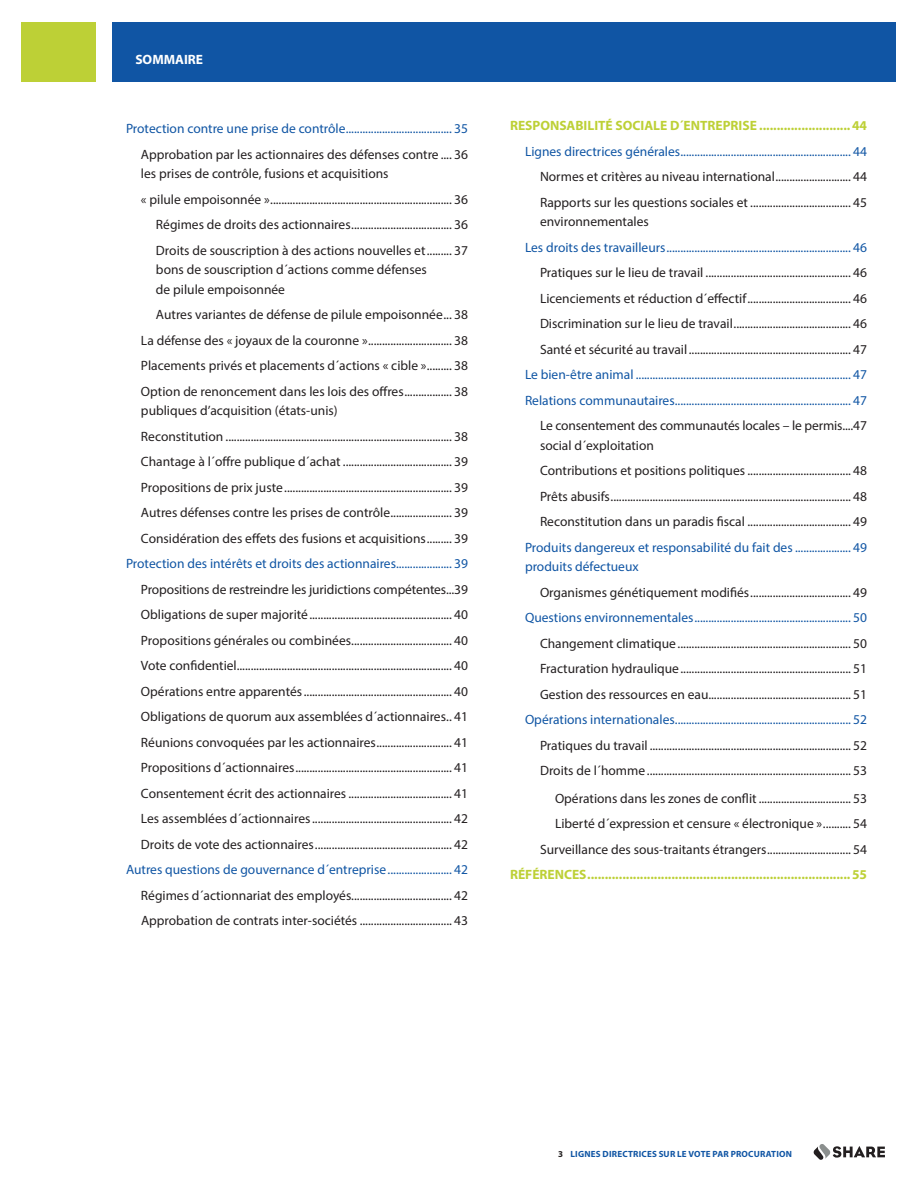
<style>
.page{position:relative;width:918px;height:1188px;background:#fff}
.page>*{position:absolute;margin:0;border:0;box-sizing:border-box;transform-origin:0 0}
.t1{font:13.5px/25.5px "Myriad Pro";color:#231f20}
.t2{font:13.5px/25.5px "Myriad Pro";color:#1055a4}
.t3{font:700 13.5px "Myriad Pro";color:#bdd036}
.t4{font:700 13.5px "Myriad Pro";color:#fff}
.t5{font:700 9px "Myriad Pro";letter-spacing:.02em;color:#1055a4}
.s1{color:#231f20}
</style>
<div class="page">
<div style="left:112px;top:22px;width:784px;height:60px;background:#1055a4"></div>
<div style="left:22px;top:22px;width:74px;height:60px;background:#bdd036"></div>
<svg style="left:813px;top:1144px;width:72px;height:16px"></svg>
<p class="t4" style="left:135px;top:51px;width:69px">SOMMAIRE</p>
<p class="t2" style="left:126px;top:116px;width:343px">Protection contre une prise de contrôle...................................... 35</p>
<p class="t1" style="left:141px;top:144px;width:328px;line-height:19.5px">Approbation par les actionnaires des défenses contre .... 36 les prises de contrôle, fusions et acquisitions</p>
<p class="t1" style="left:156px;top:186px;width:313px;text-align:justify;text-indent:-15px">« pilule empoisonnée »................................................................. 36<br>Régimes de droits des actionnaires.................................... 36<br>Droits de souscription à des actions nouvelles et......... 37</p>
<p class="t1" style="left:156px;top:260px;width:272px;line-height:19.5px">bons de souscription d´actions comme défenses de pilule empoisonnée</p>
<p class="t1" style="left:141px;top:302px;width:328px;text-align:justify;text-indent:15px">Autres variantes de défense de pilule empoisonnée... 38<br>La défense des « joyaux de la couronne ».............................. 38<br>Placements privés et placements d´actions « cible »......... 38<br>Option de renoncement dans les lois des offres................. 38</p>
<p class="t1" style="left:141px;top:398px;width:328px">publiques d’acquisition (états-unis)<br>Reconstitution ................................................................................. 38<br>Chantage à l´offre publique d´achat ....................................... 39<br>Propositions de prix juste............................................................ 39<br>Autres défenses contre les prises de contrôle...................... 39<br>Considération des effets des fusions et acquisitions......... 39</p>
<p class="t2" style="left:126px;top:551px;width:343px">Protection des intérêts et droits des actionnaires.................... 39</p>
<p class="t1" style="left:141px;top:576px;width:328px;text-align:justify">Propositions de restreindre les juridictions compétentes...39<br>Obligations de super majorité................................................... 40<br>Propositions générales ou combinées.................................... 40<br>Vote confidentiel............................................................................. 40<br>Opérations entre apparentés..................................................... 40<br>Obligations de quorum aux assemblées d´actionnaires.. 41<br>Réunions convoquées par les actionnaires........................... 41<br>Propositions d´actionnaires........................................................ 41<br>Consentement écrit des actionnaires ..................................... 41<br>Les assemblées d´actionnaires.................................................. 42<br>Droits de vote des actionnaires................................................. 42</p>
<p class="t2" style="left:126px;top:857px;width:343px">Autres questions de gouvernance d´entreprise....................... 42</p>
<p class="t1" style="left:141px;top:882px;width:329px">Régimes d´actionnariat des employés.................................... 42<br>Approbation de contrats inter-sociétés ................................. 43</p>
<p class="t3" style="left:510px;top:117px;width:358px">RESPONSABILITÉ SOCIALE D´ENTREPRISE ..........................44</p>
<p class="t2" style="left:525px;top:138px;width:343px">Lignes directrices générales............................................................. 44</p>
<p class="t1" style="left:540px;top:164px;width:328px">Normes et critères au niveau international........................... 44<br>Rapports sur les questions sociales et .................................... 45</p>
<p class="t1" style="left:540px;top:209px;width:110px">environnementales</p>
<p class="t2" style="left:525px;top:234px;width:343px">Les droits des travailleurs.................................................................. 46</p>
<p class="t1" style="left:540px;top:260px;width:328px;text-align:justify">Pratiques sur le lieu de travail .................................................... 46<br>Licenciements et réduction d´effectif..................................... 46<br>Discrimination sur le lieu de travail.......................................... 46<br>Santé et sécurité au travail.......................................................... 47</p>
<p class="t2" style="left:525px;top:362px;width:343px">Le bien-être animal ............................................................................. 47<br>Relations communautaires............................................................... 47</p>
<p class="t1" style="left:540px;top:416px;width:328px;line-height:19.5px">Le consentement des communautés locales – le permis....47 social d´exploitation</p>
<p class="t1" style="left:540px;top:458px;width:328px;text-align:justify">Contributions et positions politiques ..................................... 48<br>Prêts abusifs...................................................................................... 48<br>Reconstitution dans un paradis fiscal ..................................... 49</p>
<p class="t2" style="left:525px;top:537px;width:343px;line-height:19.5px">Produits dangereux et responsabilité du fait des .................... 49 produits défectueux</p>
<p class="t1" style="left:540px;top:579px;width:328px">Organismes génétiquement modifiés.................................... 49</p>
<p class="t2" style="left:525px;top:605px;width:343px">Questions environnementales........................................................ 50</p>
<p class="t1" style="left:540px;top:630px;width:329px;text-align:justify">Changement climatique .............................................................. 50<br>Fracturation hydraulique............................................................. 51<br>Gestion des ressources en eau................................................... 51</p>
<p class="t2" style="left:525px;top:707px;width:343px">Opérations internationales............................................................... 52</p>
<p class="t1" style="left:540px;top:732px;width:328px">Pratiques du travail ........................................................................ 52<br>Droits de l´homme ......................................................................... 53</p>
<p class="t1" style="left:540px;top:785px;width:328px;text-align:right">Opérations dans les zones de conflit................................. 53<br>Liberté d´expression et censure « électronique ».......... 54<br>Surveillance des sous-traitants étrangers.............................. 54</p>
<p class="t3" style="left:510px;top:866px;width:358px">RÉFÉRENCES...........................................................................55</p>
<p class="t5" style="left:558px;top:1148px;width:235px"><span class="s1">3</span> LIGNES DIRECTRICES SUR LE VOTE PAR PROCURATION</p>
</div>
